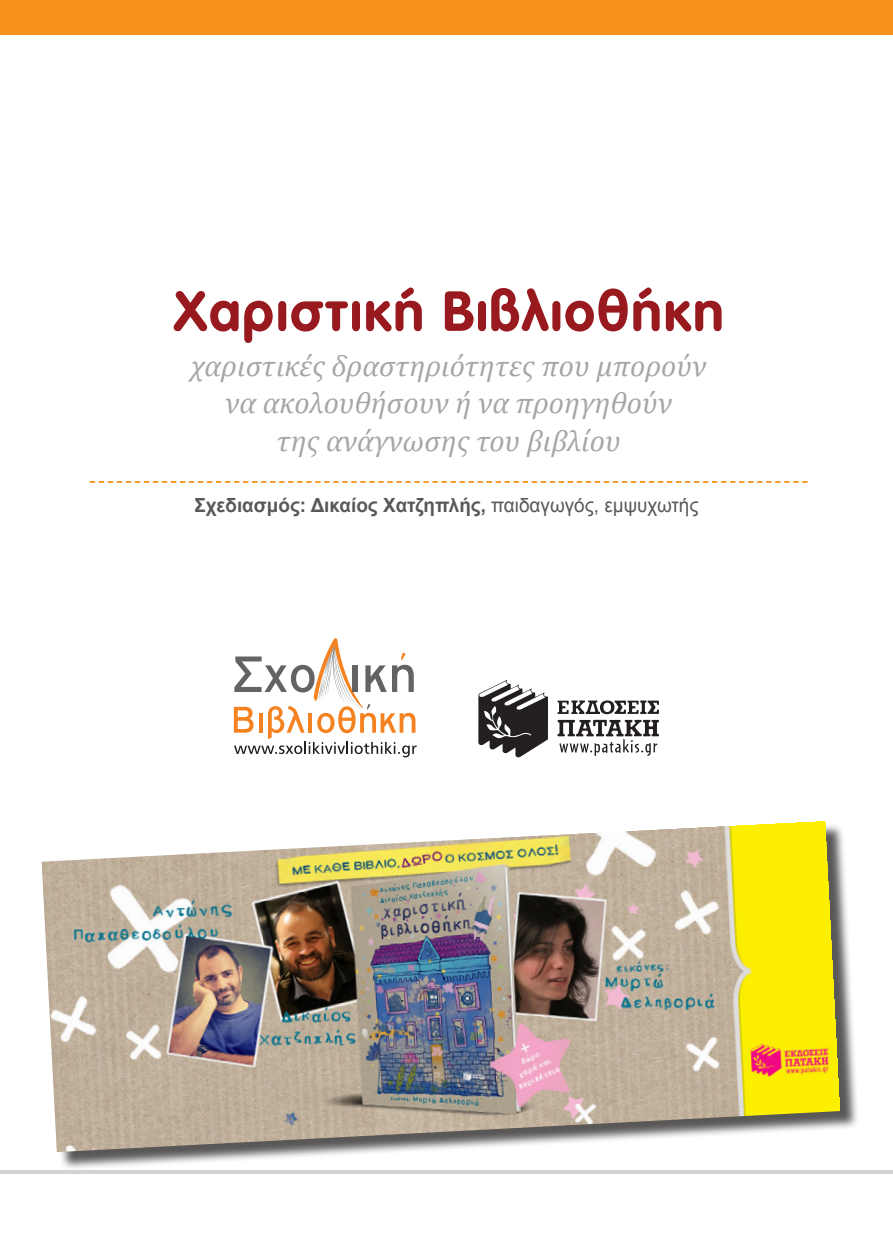
<style>
.page{position:relative;width:893px;height:1234px;background:#fff}
.page>*{position:absolute;margin:0;border:0;box-sizing:border-box;transform-origin:0 0}
.t1{font:800 55.5px "PF Futura Neu Rounded";letter-spacing:.03em;color:#981a1e}
.t2{font:italic 30px "Cambria";color:#a6a6a6}
.t3{font:700 19.5px "Arial";color:#57585a}
.s1{font-weight:400}
</style>
<div class="page">
<div style="left:0;top:0;width:893px;height:34px;background:#f7931d"></div>
<hr style="left:0;top:1169px;width:893px;height:3px;background:#d1d2d4">
<svg style="left:478px;top:680px;width:70px;height:77px"></svg>
<svg style="left:557px;top:700px;width:102px;height:56px"></svg>
<svg style="left:90px;top:481px;width:718px;height:2px"></svg>
<svg style="left:234px;top:638px;width:183px;height:119px"></svg>
<div style="left:44px;top:822px;width:815px;height:348px;background:#231f20;opacity:.75"></div>
<img style="left:42px;top:821px;width:799px;height:330px">
<p class="t1" style="left:173px;top:279px;width:552px">Χαριστική Βιβλιοθήκη</p>
<p class="t2" style="left:191px;top:344px;width:517px">χαριστικές δραστηριότητες που μπορούν</p>
<p class="t2" style="left:225px;top:382px;width:448px">να ακολουθήσουν ή να προηγηθούν</p>
<p class="t2" style="left:276px;top:419px;width:346px">της ανάγνωσης του βιβλίου</p>
<p class="t3" style="left:194px;top:492px;width:506px">Σχεδιασμός: Δικαίος Χατζηπλής, <span class="s1">παιδαγωγός, εμψυχωτής</span></p>
</div>
